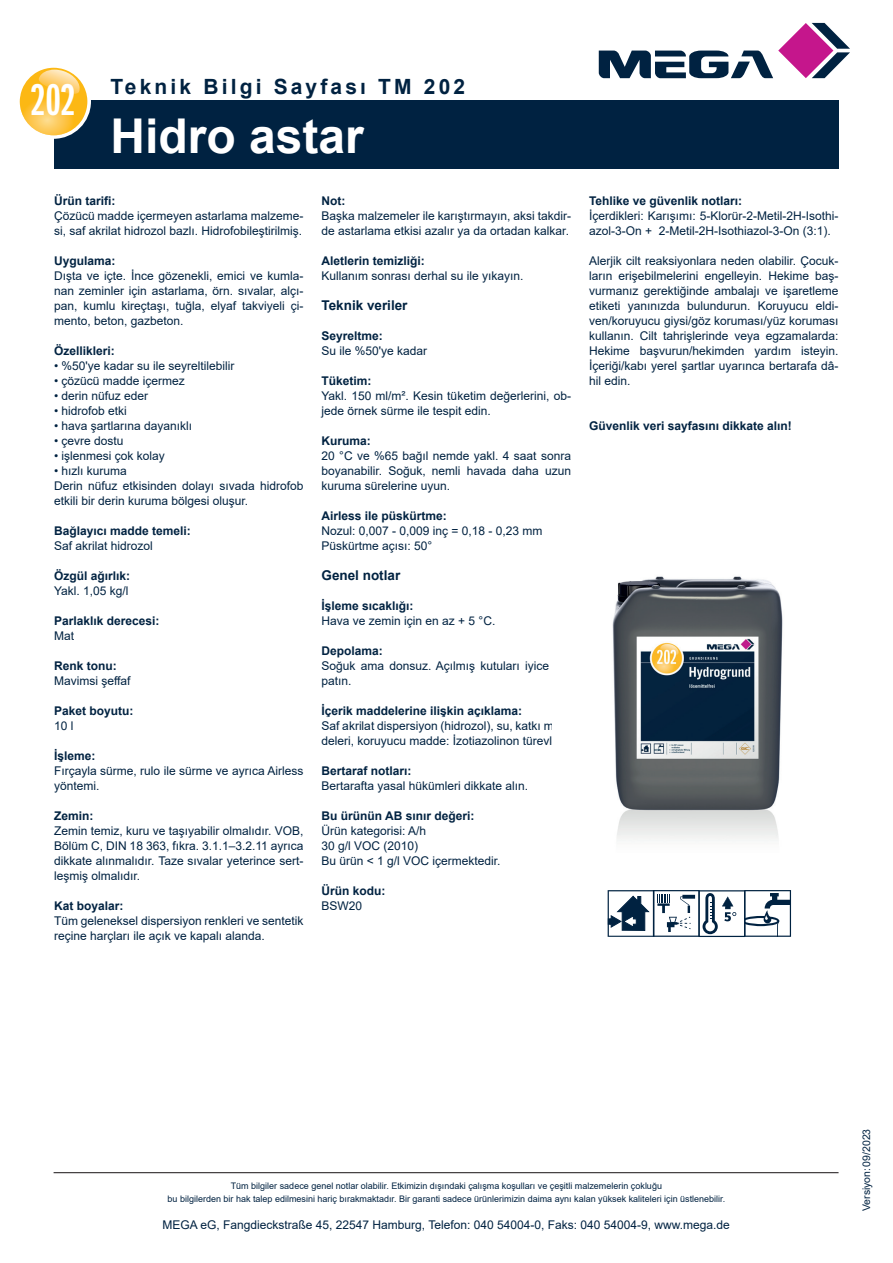
<style>
.page{position:relative;width:893px;height:1263px;background:#fff}
.page>*{position:absolute;margin:0;border:0;box-sizing:border-box;transform-origin:0 0}
.t1{font:700 48px "Arial";color:#fff}
.t2{font:46.2px "ITC Franklin Gothic Std Dm X Cp";color:#fff}
.t3{font:700 21px "Arial";letter-spacing:.15em;color:#002241}
.t4{font:700 13.5px "Arial";color:#002241}
.t5{font:12px/15px "Arial";color:#002241}
.t6{font:700 12px "Arial";color:#002241}
.t7{font:10.5px "Arial";color:#002241}
.t8{font:9px/13.5px "Arial";color:#002241;text-align:center}
</style>
<div class="page">
<div style="left:54px;top:101px;width:784px;height:68px;background:#002241"></div>
<svg style="left:16px;top:64px;width:75px;height:75px"></svg>
<svg style="left:20px;top:68px;width:66px;height:67px"></svg>
<svg style="left:599px;top:23px;width:251px;height:55px"></svg>
<hr style="left:54px;top:1172px;width:784px;height:1px;background:#231f20">
<img style="left:612px;top:576px;width:171px;height:265px">
<svg style="left:608px;top:890px;width:183px;height:47px"></svg>
<h2 class="t2" style="left:31px;top:74px;width:46px">202</h2>
<h3 class="t3" style="left:111px;top:72px;width:356px">Teknik Bilgi Sayfası TM 202</h3>
<h1 class="t1" style="left:111px;top:102px;width:255px">Hidro astar</h1>
<p class="t6" style="left:54px;top:192px;width:63px">Ürün tarifi:</p>
<p class="t5" style="left:54px;top:208px;width:251px">Çözücü madde içermeyen astarlama malzeme&shy;si, saf akrilat hidrozol bazlı. Hidrofobileştirilmiş.</p>
<p class="t6" style="left:54px;top:252px;width:63px">Uygulama:</p>
<p class="t5" style="left:54px;top:268px;width:251px;text-align:justify">Dışta ve içte. İnce gözenekli, emici ve kumla&shy;nan zeminler için astarlama, örn. sıvalar, alçı&shy;pan, kumlu kireçtaşı, tuğla, elyaf takviyeli çi&shy;mento, beton, gazbeton.</p>
<p class="t6" style="left:54px;top:342px;width:62px">Özellikleri:</p>
<p class="t5" style="left:54px;top:358px;width:182px">• %50'ye kadar su ile seyreltilebilir</p>
<p class="t5" style="left:54px;top:373px;width:132px">• çözücü madde içermez</p>
<p class="t5" style="left:54px;top:388px;width:96px">• derin nüfuz eder</p>
<p class="t5" style="left:54px;top:403px;width:74px">• hidrofob etki</p>
<p class="t5" style="left:54px;top:418px;width:140px">• hava şartlarına dayanıklı</p>
<p class="t5" style="left:54px;top:433px;width:71px">• çevre dostu</p>
<p class="t5" style="left:54px;top:448px;width:112px">• işlenmesi çok kolay</p>
<p class="t5" style="left:54px;top:463px;width:251px">• hızlı kuruma<br>Derin nüfuz etkisinden dolayı sıvada hidrofob etkili bir derin kuruma bölgesi oluşur.</p>
<p class="t6" style="left:54px;top:522px;width:138px">Bağlayıcı madde temeli:</p>
<p class="t5" style="left:54px;top:538px;width:100px">Saf akrilat hidrozol</p>
<p class="t6" style="left:54px;top:567px;width:78px">Özgül ağırlık:</p>
<p class="t5" style="left:54px;top:583px;width:76px">Yakl. 1,05 kg/l</p>
<p class="t6" style="left:54px;top:612px;width:107px">Parlaklık derecesi:</p>
<p class="t5" style="left:54px;top:628px;width:22px">Mat</p>
<p class="t6" style="left:54px;top:657px;width:64px">Renk tonu:</p>
<p class="t5" style="left:54px;top:673px;width:78px">Mavimsi şeffaf</p>
<p class="t6" style="left:54px;top:702px;width:81px">Paket boyutu:</p>
<p class="t5" style="left:54px;top:718px;width:21px">10 l</p>
<p class="t6" style="left:54px;top:747px;width:43px">İşleme:</p>
<p class="t5" style="left:54px;top:763px;width:251px">Fırçayla sürme, rulo ile sürme ve ayrıca Airless yöntemi.</p>
<p class="t6" style="left:54px;top:807px;width:41px">Zemin:</p>
<p class="t5" style="left:54px;top:823px;width:251px;text-align:justify">Zemin temiz, kuru ve taşıyabilir olmalıdır. VOB, Bölüm C, DIN 18 363, fıkra. 3.1.1–3.2.11 ayrıca dikkate alınmalıdır. Taze sıvalar yeterince sert&shy;leşmiş olmalıdır.</p>
<p class="t6" style="left:54px;top:897px;width:71px">Kat boyalar:</p>
<p class="t5" style="left:54px;top:913px;width:251px">Tüm geleneksel dispersiyon renkleri ve sentetik reçine harçları ile açık ve kapalı alanda.</p>
<p class="t6" style="left:321px;top:192px;width:25px">Not:</p>
<p class="t5" style="left:321px;top:208px;width:251px">Başka malzemeler ile karıştırmayın, aksi takdir&shy;de astarlama etkisi azalır ya da ortadan kalkar.</p>
<p class="t6" style="left:321px;top:252px;width:105px">Aletlerin temizliği:</p>
<p class="t5" style="left:321px;top:268px;width:204px">Kullanım sonrası derhal su ile yıkayın.</p>
<p class="t4" style="left:321px;top:295px;width:88px">Teknik veriler</p>
<p class="t6" style="left:321px;top:327px;width:63px">Seyreltme:</p>
<p class="t5" style="left:321px;top:343px;width:107px">Su ile %50'ye kadar</p>
<p class="t6" style="left:321px;top:372px;width:52px">Tüketim:</p>
<p class="t5" style="left:321px;top:388px;width:251px">Yakl. 150 ml/m². Kesin tüketim değerlerini, ob&shy;jede örnek sürme ile tespit edin.</p>
<p class="t6" style="left:321px;top:432px;width:51px">Kuruma:</p>
<p class="t5" style="left:321px;top:448px;width:251px;text-align:justify">20 °C ve %65 bağıl nemde yakl. 4 saat sonra boyanabilir. Soğuk, nemli havada daha uzun kuruma sürelerine uyun.</p>
<p class="t6" style="left:321px;top:507px;width:127px">Airless ile püskürtme:</p>
<p class="t5" style="left:321px;top:523px;width:223px">Nozul: 0,007 - 0,009 inç = 0,18 - 0,23 mm<br>Püskürtme açısı: 50°</p>
<p class="t4" style="left:321px;top:565px;width:80px">Genel notlar</p>
<p class="t6" style="left:321px;top:597px;width:94px">İşleme sıcaklığı:</p>
<p class="t5" style="left:321px;top:613px;width:175px">Hava ve zemin için en az + 5 °C.</p>
<p class="t6" style="left:321px;top:642px;width:63px">Depolama:</p>
<p class="t5" style="left:321px;top:658px;width:251px">Soğuk ama donsuz. Açılmış kutuları iyice ka&shy;patın.</p>
<p class="t6" style="left:321px;top:702px;width:202px">İçerik maddelerine ilişkin açıklama:</p>
<p class="t5" style="left:321px;top:718px;width:251px">Saf akrilat dispersiyon (hidrozol), su, katkı mad&shy;deleri, koruyucu madde: İzotiazolinon türevleri</p>
<p class="t6" style="left:321px;top:762px;width:92px">Bertaraf notları:</p>
<p class="t5" style="left:321px;top:778px;width:208px">Bertarafta yasal hükümleri dikkate alın.</p>
<p class="t6" style="left:321px;top:807px;width:154px">Bu ürünün AB sınır değeri:</p>
<p class="t5" style="left:321px;top:823px;width:181px">Ürün kategorisi: A/h<br>30 g/l VOC (2010)<br>Bu ürün &lt; 1 g/l VOC içermektedir.</p>
<p class="t6" style="left:321px;top:882px;width:65px">Ürün kodu:</p>
<p class="t5" style="left:321px;top:898px;width:42px">BSW20</p>
<p class="t6" style="left:589px;top:192px;width:155px">Tehlike ve güvenlik notları:</p>
<p class="t5" style="left:589px;top:208px;width:251px">İçerdikleri: Karışımı: 5-Klorür-2-Metil-2H-Isothi&shy;azol-3-On + 2-Metil-2H-Isothiazol-3-On (3:1).</p>
<p class="t5" style="left:589px;top:253px;width:251px;text-align:justify">Alerjik cilt reaksiyonlara neden olabilir. Çocuk&shy;ların erişebilmelerini engelleyin. Hekime baş&shy;vurmanız gerektiğinde ambalajı ve işaretleme etiketi yanınızda bulundurun. Koruyucu eldi&shy;ven/koruyucu giysi/göz koruması/yüz koruması kullanın. Cilt tahrişlerinde veya egzamalarda:<br>Hekime başvurun/hekimden yardım isteyin.<br>İçeriği/kabı yerel şartlar uyarınca bertarafa dâ&shy;hil edin.</p>
<p class="t6" style="left:589px;top:417px;width:204px">Güvenlik veri sayfasını dikkate alın!</p>
<p class="t8" style="left:167px;top:1179px;width:559px">Tüm bilgiler sadece genel notlar olabilir. Etkimizin dışındaki çalışma koşulları ve çeşitli malzemelerin çokluğu<br>bu bilgilerden bir hak talep edilmesini hariç bırakmaktadır. Bir garanti sadece ürünlerimizin daima aynı kalan yüksek kaliteleri için üstlenebilir.</p>
<p class="t5" style="left:162px;top:1217px;width:569px">MEGA eG, Fangdieckstraße 45, 22547 Hamburg, Telefon: 040 54004-0, Faks: 040 54004-9, www.mega.de</p>
<p class="t7" style="left:859px;top:1211px;width:84px;rotate:-90deg">Versiyon:09/2023</p>
</div>
